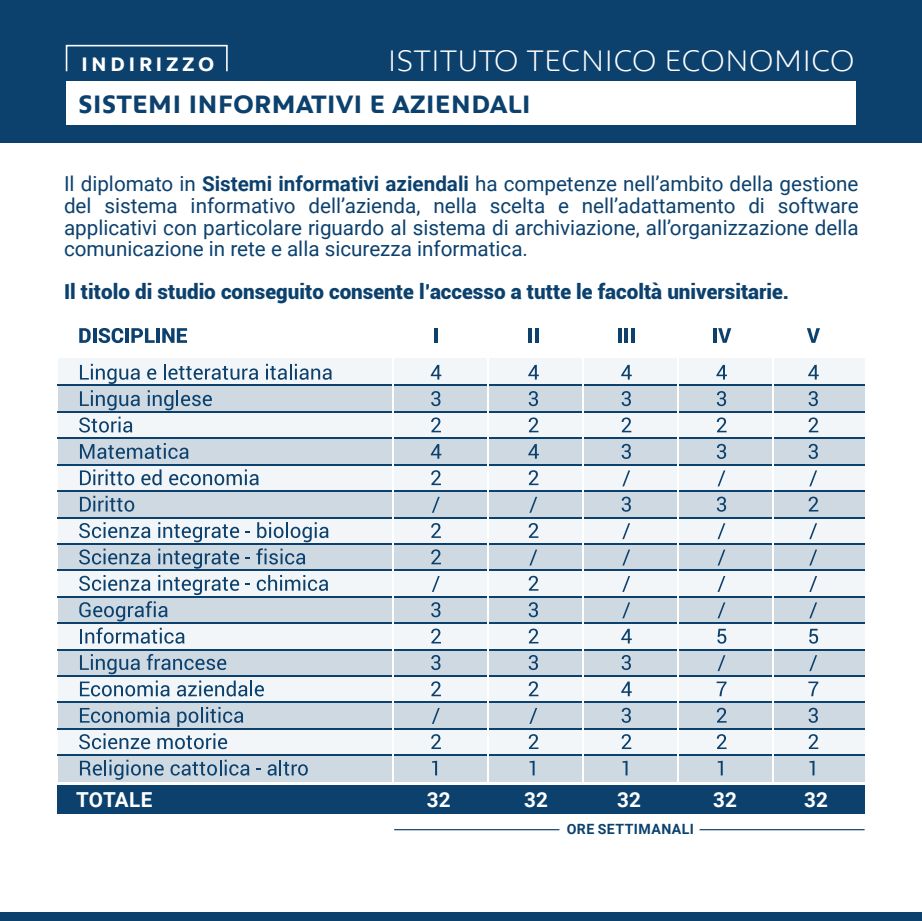
<style>
.page{position:relative;width:922px;height:921px;background:#fff}
.page>*{position:absolute;margin:0;border:0;box-sizing:border-box;transform-origin:0 0}
.t1{font:300 30.5px "Peugeot";color:#fff}
.t2{font:700 26px "Peugeot";color:#0c416e}
.t3{font:20.75px/21.5px "Roboto";color:#0c416e;text-align:justify}
.t4{font:900 20.75px "Roboto";color:#0c416e}
.t5{font:700 20.75px "Roboto";letter-spacing:.01em;color:#fff}
.t6{font:700 20px "Peugeot";letter-spacing:.165em;color:#fff}
.t7{font:700 14px "Roboto";letter-spacing:.035em;color:#0c426f}
.s1{font-weight:700}
</style>
<div class="page">
<div style="left:0;top:0;width:921px;height:142px;background:#0c416e"></div>
<div style="left:0;top:912px;width:921px;height:8px;background:#0c416e"></div>
<div style="left:67px;top:81px;width:788px;height:43px;background:#fff"></div>
<div style="left:66px;top:45px;width:162px;height:27px;border:2px solid #fff"></div>
<svg style="left:79px;top:328px;width:12px;height:15px"></svg>
<hr style="left:93px;top:328px;width:3px;height:15px;background:#0c416e">
<svg style="left:98px;top:328px;width:25px;height:15px"></svg>
<hr style="left:125px;top:328px;width:4px;height:15px;background:#0c416e">
<svg style="left:131px;top:328px;width:24px;height:15px"></svg>
<hr style="left:156px;top:328px;width:4px;height:15px;background:#0c416e">
<svg style="left:162px;top:328px;width:25px;height:15px"></svg>
<hr style="left:434px;top:328px;width:3px;height:15px;background:#0c416e">
<hr style="left:528px;top:328px;width:4px;height:15px;background:#0c416e">
<hr style="left:535px;top:328px;width:3px;height:15px;background:#0c416e">
<hr style="left:618px;top:328px;width:4px;height:15px;background:#0c416e">
<hr style="left:624px;top:328px;width:4px;height:15px;background:#0c416e">
<svg style="left:631px;top:328px;width:3px;height:15px"></svg>
<hr style="left:713px;top:328px;width:3px;height:15px;background:#0c416e">
<svg style="left:718px;top:328px;width:13px;height:15px"></svg>
<svg style="left:806px;top:328px;width:13px;height:15px"></svg>
<hr style="left:57px;top:411px;width:807px;height:1px;background:#0c416e">
<hr style="left:57px;top:384px;width:807px;height:2px;background:#0c416e">
<hr style="left:57px;top:437px;width:807px;height:2px;background:#0c416e">
<hr style="left:57px;top:464px;width:807px;height:1px;background:#0c416e">
<hr style="left:57px;top:490px;width:807px;height:2px;background:#0c416e">
<hr style="left:57px;top:516px;width:807px;height:2px;background:#0c416e">
<hr style="left:57px;top:543px;width:807px;height:1px;background:#0c416e">
<hr style="left:57px;top:569px;width:807px;height:2px;background:#0c416e">
<hr style="left:57px;top:596px;width:807px;height:1px;background:#0c416e">
<hr style="left:57px;top:622px;width:807px;height:2px;background:#0c416e">
<hr style="left:57px;top:648px;width:807px;height:2px;background:#0c416e">
<hr style="left:57px;top:675px;width:807px;height:1px;background:#0c416e">
<hr style="left:57px;top:701px;width:807px;height:2px;background:#0c416e">
<hr style="left:57px;top:728px;width:807px;height:1px;background:#0c416e">
<hr style="left:57px;top:754px;width:807px;height:2px;background:#0c416e">
<svg style="left:58px;top:384px;width:806px;height:27px;background:#b8c7d4"></svg>
<svg style="left:58px;top:358px;width:806px;height:26px;fill:#f3f6f8"></svg>
<svg style="left:58px;top:411px;width:806px;height:26px;fill:#f3f6f8"></svg>
<svg style="left:58px;top:465px;width:806px;height:26px;fill:#f3f6f8"></svg>
<svg style="left:58px;top:517px;width:806px;height:26px;fill:#f3f6f8"></svg>
<svg style="left:58px;top:570px;width:806px;height:26px;fill:#f3f6f8"></svg>
<svg style="left:58px;top:623px;width:806px;height:26px;fill:#f3f6f8"></svg>
<svg style="left:58px;top:676px;width:806px;height:25px;fill:#f3f6f8"></svg>
<svg style="left:58px;top:729px;width:806px;height:26px;fill:#f3f6f8"></svg>
<svg style="left:58px;top:438px;width:806px;height:27px;background:#b9c8d5"></svg>
<div style="left:58px;top:491px;width:806px;height:26px;background:#cfd9e2"></div>
<svg style="left:58px;top:543px;width:806px;height:27px;background:#afc0cf"></svg>
<svg style="left:58px;top:596px;width:806px;height:26px;background:#bac8d5"></svg>
<svg style="left:58px;top:649px;width:806px;height:27px;background:#b1c2d0"></svg>
<svg style="left:58px;top:701px;width:806px;height:27px;background:#b8c7d4"></svg>
<svg style="left:58px;top:755px;width:806px;height:26px;background:#bccad7"></svg>
<hr style="left:676px;top:357px;width:2px;height:426px;background:#fff">
<hr style="left:771px;top:357px;width:2px;height:426px;background:#fff">
<hr style="left:487px;top:357px;width:1px;height:426px;background:#fff">
<hr style="left:392px;top:357px;width:1px;height:426px;background:#fff">
<hr style="left:581px;top:357px;width:2px;height:426px;background:#fff">
<div style="left:57px;top:785px;width:807px;height:29px;background:#0c416e"></div>
<hr style="left:699px;top:828px;width:165px;height:2px;background:#0b416d">
<hr style="left:394px;top:828px;width:165px;height:2px;background:#0b416d">
<h1 class="t1" style="left:387px;top:39px;width:468px">ISTITUTO TECNICO ECONOMICO</h1>
<p class="t2" style="left:78px;top:86px;width:454px">SISTEMI INFORMATIVI E AZIENDALI</p>
<p class="t6" style="left:81px;top:50px;width:135px">INDIRIZZO</p>
<p class="t3" style="left:64px;top:172px;width:796px">Il diplomato in <span class="s1">Sistemi informativi aziendali</span> ha competenze nell’ambito della gestione del sistema informativo dell’azienda, nella scelta e nell’adattamento di software applicativi con particolare riguardo al sistema di archiviazione, all’organizzazione della comunicazione in rete e alla sicurezza informatica.</p>
<p class="t4" style="left:64px;top:277px;width:726px">Il titolo di studio conseguito consente l’accesso a tutte le facoltà universitarie.</p>
<p class="t5" style="left:76px;top:785px;width:78px">TOTALE</p>
<p class="t5" style="left:426px;top:785px;width:25px">32</p>
<p class="t5" style="left:524px;top:785px;width:25px">32</p>
<p class="t5" style="left:617px;top:785px;width:25px">32</p>
<p class="t5" style="left:713px;top:785px;width:25px">32</p>
<p class="t5" style="left:804px;top:785px;width:25px">32</p>
<p class="t7" style="left:566px;top:819px;width:129px">ORE SETTIMANALI</p>
</div>
